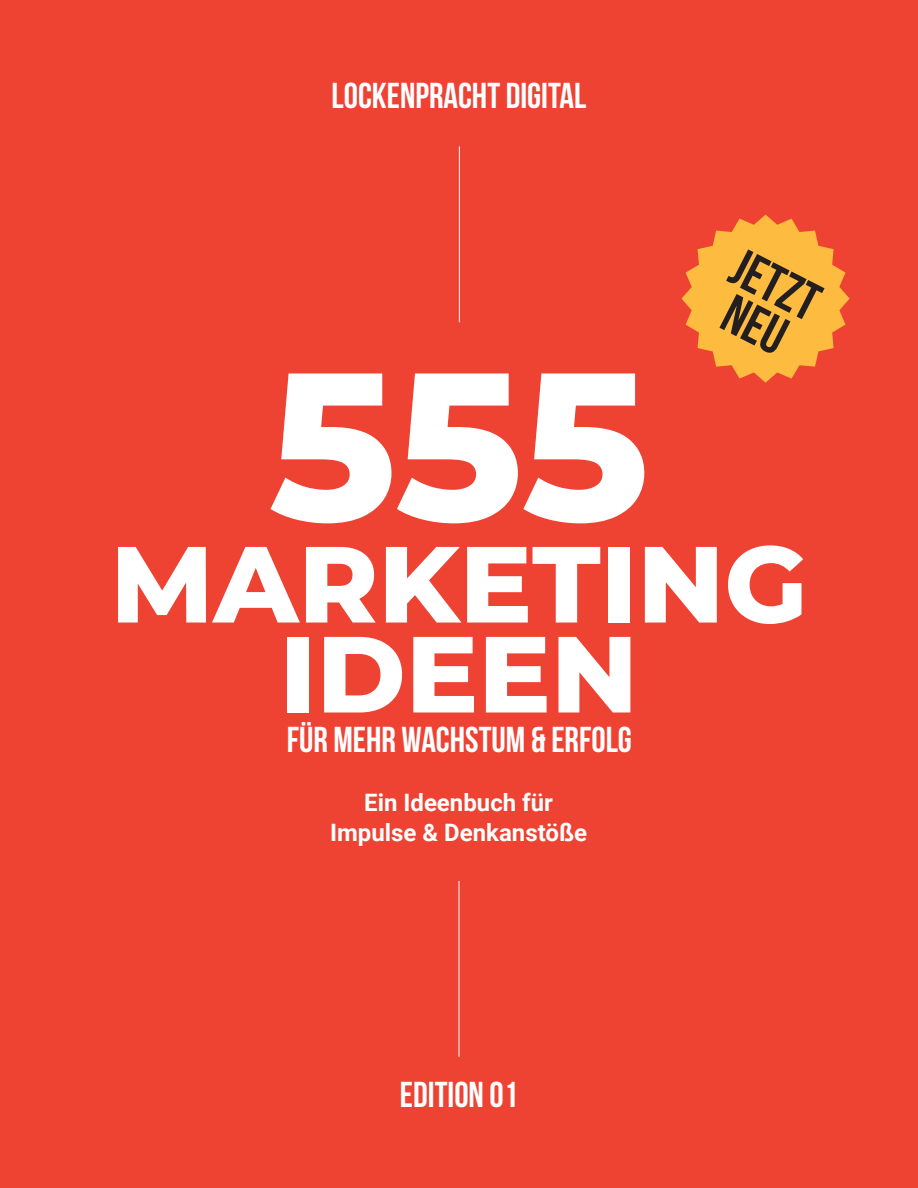
<style>
.page{position:relative;width:918px;height:1188px;background:#ee4232}
.page>*{position:absolute;margin:0;border:0;box-sizing:border-box;transform-origin:0 0}
.t1{font:800 210px "Montserrat";color:#fff}
.t2{font:800 108px/90px "Montserrat";color:#fff;text-align:center}
.t3{font:54px/45px "Bebas Neue";color:#231f20}
.t4{font:36px "Bebas Neue";color:#fff}
.t5{font:700 24px/30px "Roboto";color:#fff;text-align:center}
</style>
<div class="page">
<hr style="left:459px;top:146px;width:1px;height:176px;background:#fff">
<hr style="left:459px;top:881px;width:1px;height:176px;background:#fff">
<svg style="left:681px;top:215px;width:169px;height:168px"></svg>
<p class="t4" style="left:332px;top:76px;width:256px">LOCKENPRACHT DIGITAL</p>
<h1 class="t1" style="left:269px;top:292px;width:382px">555</h1>
<h3 class="t3" style="left:745px;top:243px;width:94px;rotate:27deg">JETZT<br>NEU</h3>
<h2 class="t2" style="left:110px;top:533px;width:699px">MARKETING<br>IDEEN</h2>
<p class="t4" style="left:287px;top:720px;width:347px">FÜR MEHR WACHSTUM &amp; ERFOLG</p>
<p class="t5" style="left:330px;top:787px;width:259px">Ein Ideenbuch für<br>Impulse &amp; Denkanstöße</p>
<p class="t4" style="left:400px;top:1075px;width:120px">EDITION 01</p>
</div>
